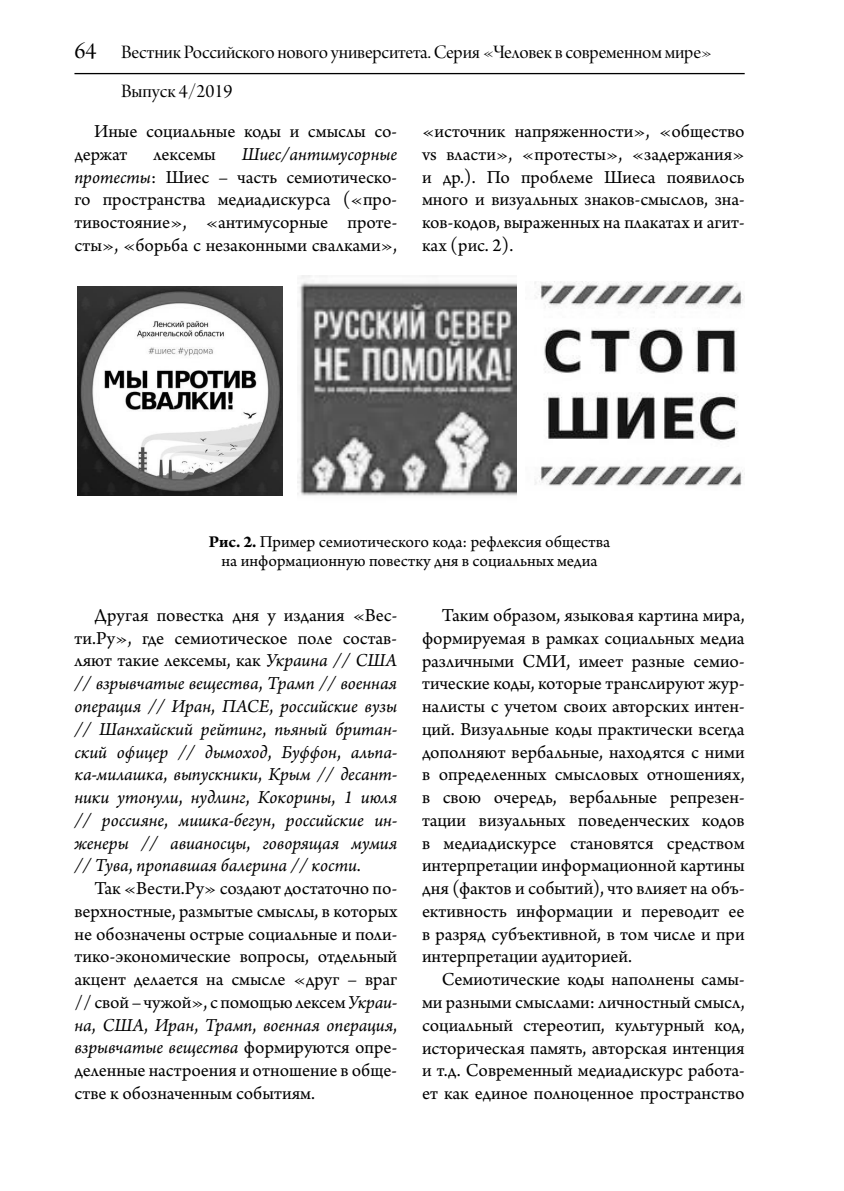
<style>
.page{position:relative;width:844px;height:1191px;background:#fff}
.page>*{position:absolute;margin:0;border:0;box-sizing:border-box;transform-origin:0 0}
.t1{font:20.12px/38.5px "Arno Pro Display";letter-spacing:-.01em;color:#000}
.t2{font:19.25px/22.8px "Arno Pro";color:#000;text-align:justify}
.t3{font:italic 19.25px/22.8px "Arno Pro";letter-spacing:-.005em;color:#000;text-align:justify}
.t4{font:17.5px/19.2px "Arno Pro";color:#000;text-align:center}
.s1{font-size:24.5px}
.s2{font-size:24.5px;color:#fff}
.s3{font-style:italic}
.s4{font-weight:700}
.s5{font-style:normal}
</style>
<div class="page">
<hr style="left:74px;top:73px;width:670px;height:1px;background:#000">
<img style="left:77px;top:286px;width:206px;height:210px">
<img style="left:297px;top:275px;width:220px;height:221px">
<img style="left:534px;top:281px;width:209px;height:205px">
<p class="t1" style="left:74px;top:34px;width:639px"><span class="s1">64</span> Вестник Российского нового университета. Серия «Человек в современном мире»<br><span class="s2">64</span> Выпуск 4/2019</p>
<p class="t2" style="left:74px;top:121px;width:324px;text-indent:20px">Иные социальные коды и смыслы со&shy;держат</p>
<p class="t2" style="left:422px;top:121px;width:324px">«источник напряженности», «общество vs власти», «протесты», «задержания» и др.). По проблеме Шиеса появилось много и визуальных знаков-смыслов, зна&shy;ков-кодов, выраженных на плакатах и агит&shy;ках (рис. 2).</p>
<p class="t2" style="left:74px;top:144px;width:324px;text-indent:167px"><span class="s3">Шиес/антимусорные протесты</span>: Шиес – часть семиотическо&shy;го пространства медиадискурса («про&shy;тивостояние», «антимусорные проте&shy;сты», «борьба с незаконными свалками»,</p>
<p class="t2" style="left:154px;top:144px;width:64px">лексемы</p>
<p class="t4" style="left:209px;top:532px;width:403px"><span class="s4">Рис. 2.</span> Пример семиотического кода: рефлексия общества на информационную повестку дня в социальных медиа</p>
<p class="t3" style="left:74px;top:605px;width:324px;text-indent:20px"><span class="s5">Другая повестка дня у издания «Вес&shy;ти.Ру», где семиотическое поле состав&shy;ляют такие лексемы, как</span> Украина // США // взрывчатые вещества<span class="s5">,</span> Трамп // военная операция // Иран<span class="s5">,</span> ПАСЕ<span class="s5">,</span> российские вузы // Шанхайский рейтинг<span class="s5">,</span> пьяный британ&shy;ский офицер // дымоход<span class="s5">,</span> Буффон<span class="s5">,</span> альпа&shy;ка-милашка<span class="s5">,</span> выпускники<span class="s5">,</span> Крым // десант&shy;ники утонули<span class="s5">,</span> нудлинг<span class="s5">,</span> Кокорины<span class="s5">,</span> 1 июля // россияне<span class="s5">,</span> мишка-бегун<span class="s5">,</span> российские ин&shy;женеры // авианосцы<span class="s5">,</span> говорящая мумия // Тува<span class="s5">,</span> пропавшая балерина // кости<span class="s5">.</span></p>
<p class="t2" style="left:74px;top:878px;width:324px;text-indent:20px">Так «Вести.Ру» создают достаточно по&shy;верхностные, размытые смыслы, в которых не обозначены острые социальные и поли&shy;тико-экономические вопросы, отдельный акцент делается на смысле «друг – враг // свой – чужой», с помощью лексем <span class="s3">Украи&shy;на</span>, <span class="s3">США</span>, <span class="s3">Иран</span>, <span class="s3">Трамп</span>, <span class="s3">военная операция</span>, <span class="s3">взрывчатые вещества</span> формируются опре&shy;деленные настроения и отношение в обще&shy;стве к обозначенным событиям.</p>
<p class="t2" style="left:422px;top:605px;width:324px;text-indent:20px">Таким образом, языковая картина мира, формируемая в рамках социальных медиа различными СМИ, имеет разные семио&shy;тические коды, которые транслируют жур&shy;налисты с учетом своих авторских интен&shy;ций. Визуальные коды практически всегда дополняют вербальные, находятся с ними в определенных смысловых отношениях, в свою очередь, вербальные репрезен&shy;тации визуальных поведенческих кодов в медиадискурсе становятся средством интерпретации информационной картины дня (фактов и событий), что влияет на объ&shy;ективность информации и переводит ее в разряд субъективной, в том числе и при интерпретации аудиторией.</p>
<p class="t2" style="left:422px;top:969px;width:324px;text-indent:20px">Семиотические коды наполнены самы&shy;ми разными смыслами: личностный смысл, социальный стереотип, культурный код, историческая память, авторская интенция и т.д. Современный медиадискурс работа&shy;ет как единое полноценное пространство</p>
</div>
